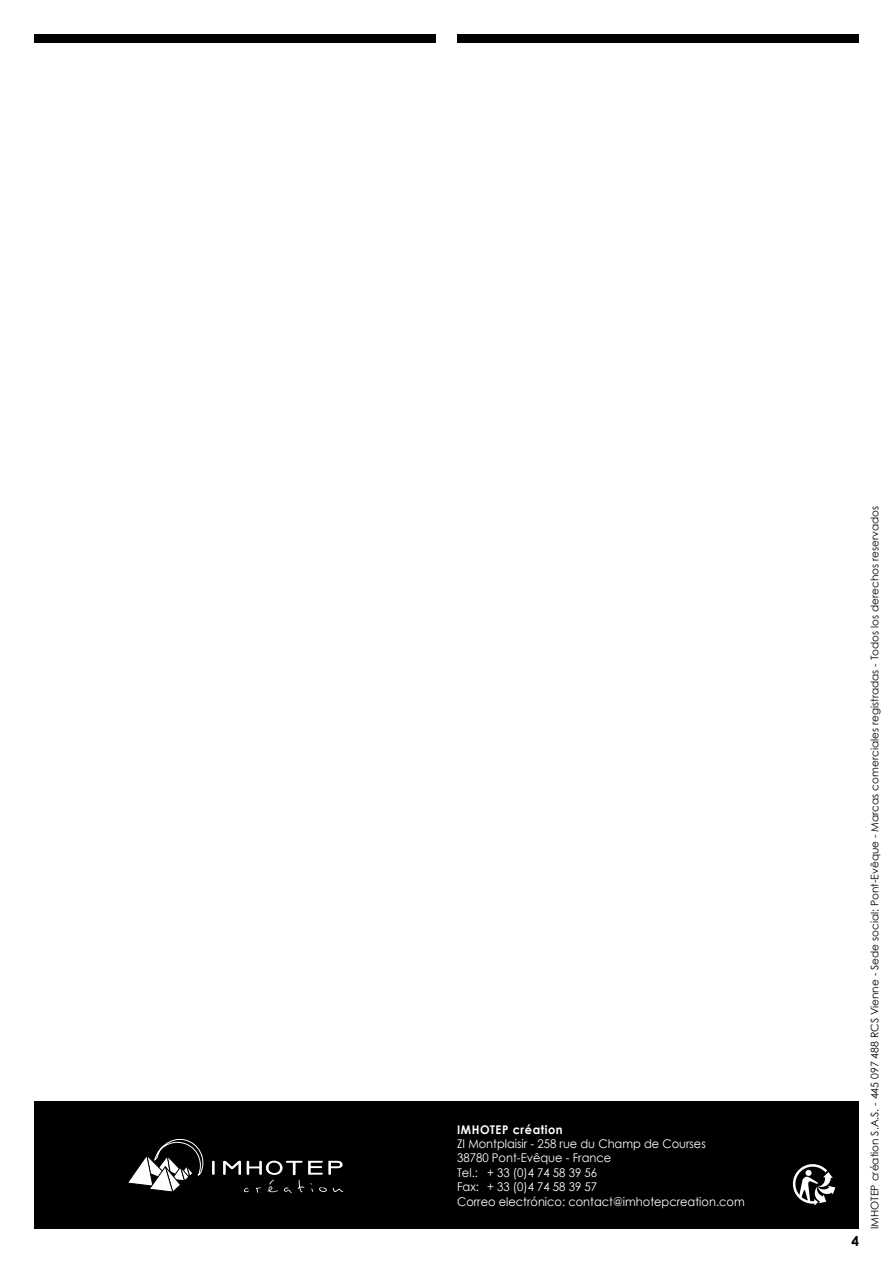
<style>
.page{position:relative;width:893px;height:1263px;background:#fff}
.page>*{position:absolute;margin:0;border:0;box-sizing:border-box;transform-origin:0 0}
.t1{font:700 13.5px "Century Gothic";color:#000}
.t2{font:12px/14.4px "Century Gothic";color:#fff;scale:.95 1}
.t3{font:700 12px "Century Gothic";letter-spacing:.05em;color:#fff;scale:.95 1}
.t4{font:10.5px "Century Gothic";color:#000}
</style>
<div class="page">
<div style="left:34px;top:1101px;width:825px;height:128px;background:#000"></div>
<div style="left:34px;top:34px;width:402px;height:9px;background:#000"></div>
<div style="left:457px;top:34px;width:402px;height:9px;background:#000"></div>
<svg style="left:128px;top:1138px;width:87px;height:54px"></svg>
<svg style="left:223px;top:1161px;width:120px;height:32px"></svg>
<svg style="left:793px;top:1164px;width:42px;height:41px"></svg>
<p class="t3" style="left:457px;top:1120px;width:113px">IMHOTEP création</p>
<p class="t2" style="left:457px;top:1136px;width:304px">ZI Montplaisir - 258 rue du Champ de Courses<br>38780 Pont-Evêque - France<br>Tel.: + 33 (0)4 74 58 39 56<br>Fax: + 33 (0)4 74 58 39 57<br>Correo electrónico: contact@imhotepcreation.com</p>
<p class="t1" style="left:851px;top:1231px;width:9px">4</p>
<p class="t4" style="left:867px;top:1229px;width:725px;rotate:-90deg">IMHOTEP création S.A.S. - 445 097 488 RCS Vienne - Sede social: Pont-Evêque - Marcas comerciales registradas - Todos los derechos reservados</p>
</div>
